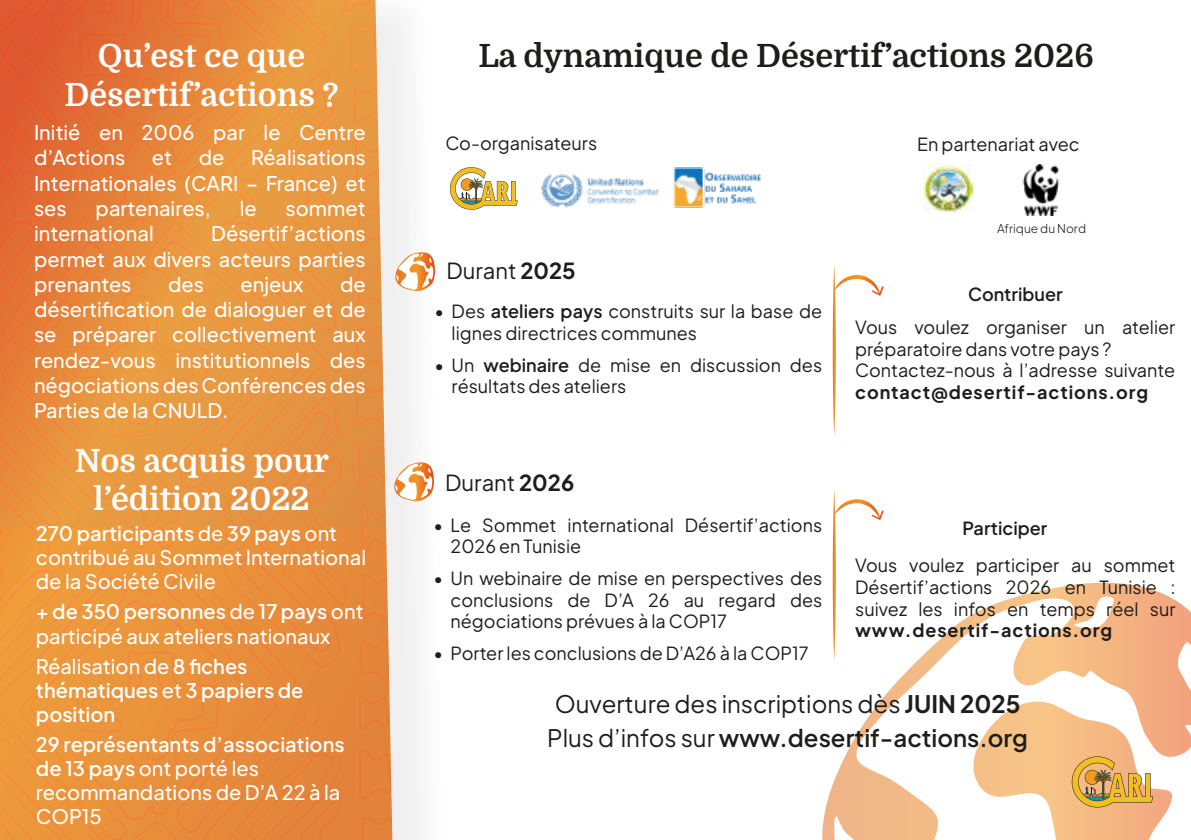
<style>
.page{position:relative;width:1191px;height:840px;background:#fff}
.page>*{position:absolute;margin:0;border:0;box-sizing:border-box;transform-origin:0 0}
.t1{font:700 32px/38.4px "Domine";color:#fff;text-align:center}
.t2{font:700 32px "Domine";color:#1d1d1b}
.t3{font:24px/34px "Plus Jakarta Sans";color:#1d1d1b;text-align:center}
.t4{font:22px "Plus Jakarta Sans";color:#1d1d1b}
.t5{font:500 20px/25.2px "Plus Jakarta Sans";color:#fff}
.t6{font:600 20px/24px "Plus Jakarta Sans";color:#fff}
.t7{font:18px/21.6px "Plus Jakarta Sans";color:#1d1d1b}
.t8{font:700 18px "Plus Jakarta Sans";letter-spacing:.05em;color:#1d1d1b}
.t9{font:600 18px "Plus Jakarta Sans";color:#1d1d1b}
.t10{font:300 12px "Plus Jakarta Sans";color:#1d1d1b}
.s1{font-weight:600}
.s2{font-weight:500}
.s3{font-weight:700}
</style>
<div class="page">
<svg style="left:0;top:0;width:392px;height:839px;background:#e6964d"></svg>
<svg style="left:27px;top:498px;width:238px;height:325px;background:#eb953b"></svg>
<svg style="left:166px;top:555px;width:170px;height:284px;background:#e78a3a"></svg>
<svg style="left:158px;top:220px;width:173px;height:305px;background:#e79641"></svg>
<svg style="left:0;top:219px;width:122px;height:311px;background:#e7883a"></svg>
<svg style="left:0;top:0;width:328px;height:186px;background:#e57d38"></svg>
<svg style="left:0;top:568px;width:130px;height:271px;background:#ec963b"></svg>
<svg style="left:822px;top:582px;width:369px;height:257px"></svg>
<svg style="left:1071px;top:756px;width:82px;height:51px;background:#daad61"></svg>
<img style="left:541px;top:174px;width:119px;height:34px">
<svg style="left:450px;top:167px;width:68px;height:43px"></svg>
<img style="left:673px;top:167px;width:88px;height:41px">
<img style="left:1022px;top:164px;width:38px;height:51px">
<img style="left:923px;top:164px;width:49px;height:49px">
<svg style="left:392px;top:252px;width:43px;height:39px"></svg>
<svg style="left:391px;top:462px;width:43px;height:39px"></svg>
<svg style="left:832px;top:265px;width:51px;height:171px"></svg>
<svg style="left:832px;top:489px;width:51px;height:171px"></svg>
<h1 class="t1" style="left:65px;top:37px;width:275px">Qu’est ce que<br>Désertif’actions ?</h1>
<p class="t5" style="left:34px;top:118px;width:333px">Initié en 2006 par le Centre d’Actions</p>
<p class="t5" style="left:34px;top:143px;width:333px;text-align:justify;text-indent:217px">Réalisations Internationales (CARI – France) et ses</p>
<p class="t5" style="left:152px;top:143px;width:22px">et</p>
<p class="t5" style="left:199px;top:143px;width:27px">de</p>
<p class="t5" style="left:96px;top:193px;width:117px">partenaires,</p>
<p class="t5" style="left:240px;top:193px;width:19px">le</p>
<p class="t5" style="left:286px;top:193px;width:81px">sommet</p>
<p class="t5" style="left:34px;top:219px;width:121px">international</p>
<p class="t5" style="left:34px;top:219px;width:333px;text-align:justify;text-indent:177px">Désertif’actions permet aux divers acteurs parties prenantes</p>
<p class="t5" style="left:34px;top:269px;width:333px;text-align:justify;text-indent:306px">de désertification de dialoguer et de se préparer collectivement aux rendez-vous institutionnels des négociations des Conférences des Parties de la CNULD.</p>
<p class="t5" style="left:168px;top:269px;width:37px">des</p>
<p class="t5" style="left:241px;top:269px;width:64px">enjeux</p>
<h1 class="t1" style="left:75px;top:441px;width:256px">Nos acquis pour l’édition 2022</h1>
<p class="t5" style="left:36px;top:519px;width:332px;line-height:24px"><span class="s1">270 participants</span> de <span class="s1">39 pays</span> ont contribué au Sommet International de la Société Civile</p>
<p class="t5" style="left:36px;top:597px;width:329px;line-height:24px"><span class="s1">+ de 350 personnes</span> de <span class="s1">17 pays</span> ont participé aux ateliers nationaux</p>
<p class="t6" style="left:36px;top:651px;width:269px"><span class="s2">Réalisation de</span> 8 fiches thématiques <span class="s2">et</span> 3 papiers de position</p>
<p class="t5" style="left:36px;top:729px;width:310px;line-height:24px"><span class="s1">29 représentants d’associations de 13 pays</span> ont porté les recommandations de D’A 22 à la<br>COP15</p>
<h1 class="t2" style="left:478px;top:37px;width:617px">La dynamique de Désertif’actions 2026</h1>
<p class="t7" style="left:445px;top:130px;width:153px">Co-organisateurs</p>
<p class="t7" style="left:917px;top:132px;width:164px">En partenariat avec</p>
<p class="t4" style="left:446px;top:253px;width:131px">Durant <span class="s3">2025</span></p>
<p class="t7" style="left:451px;top:299px;width:372px;text-indent:-17px">• Des <span class="s1">ateliers pays</span> construits sur la base de lignes directrices communes</p>
<p class="t7" style="left:451px;top:352px;width:372px;text-indent:-17px">• Un <span class="s1">webinaire</span> de mise en discussion des résultats des ateliers</p>
<p class="t4" style="left:445px;top:464px;width:130px">Durant <span class="s3">2026</span></p>
<p class="t7" style="left:450px;top:512px;width:373px;text-indent:-17px">• Le Sommet international Désertif’actions<br>2026 en Tunisie</p>
<p class="t7" style="left:450px;top:565px;width:373px;text-align:justify;text-indent:-17px">• Un webinaire de mise en perspectives des conclusions de D’A 26 au regard des négociations prévues à la COP17</p>
<p class="t7" style="left:433px;top:640px;width:376px">• Porter les conclusions de D’A26 à la COP17</p>
<p class="t10" style="left:997px;top:219px;width:90px">Afrique du Nord</p>
<p class="t9" style="left:968px;top:278px;width:96px">Contribuer</p>
<p class="t7" style="left:855px;top:314px;width:321px">Vous voulez organiser un atelier préparatoire dans votre pays ?<br>Contactez-nous à l’adresse suivante</p>
<p class="t8" style="left:855px;top:376px;width:295px">contact@desertif-actions.org</p>
<p class="t9" style="left:962px;top:513px;width:86px">Participer</p>
<p class="t7" style="left:855px;top:552px;width:322px;text-align:justify">Vous voulez participer au sommet Désertif’actions 2026 en Tunisie : suivez les infos en temps réel sur</p>
<p class="t8" style="left:855px;top:614px;width:258px">www.desertif-actions.org</p>
<p class="t3" style="left:547px;top:684px;width:482px">Ouverture des inscriptions dès <span class="s3">JUIN 2025<br></span>Plus d’infos sur <span class="s1">www.desertif-actions.org</span></p>
</div>
